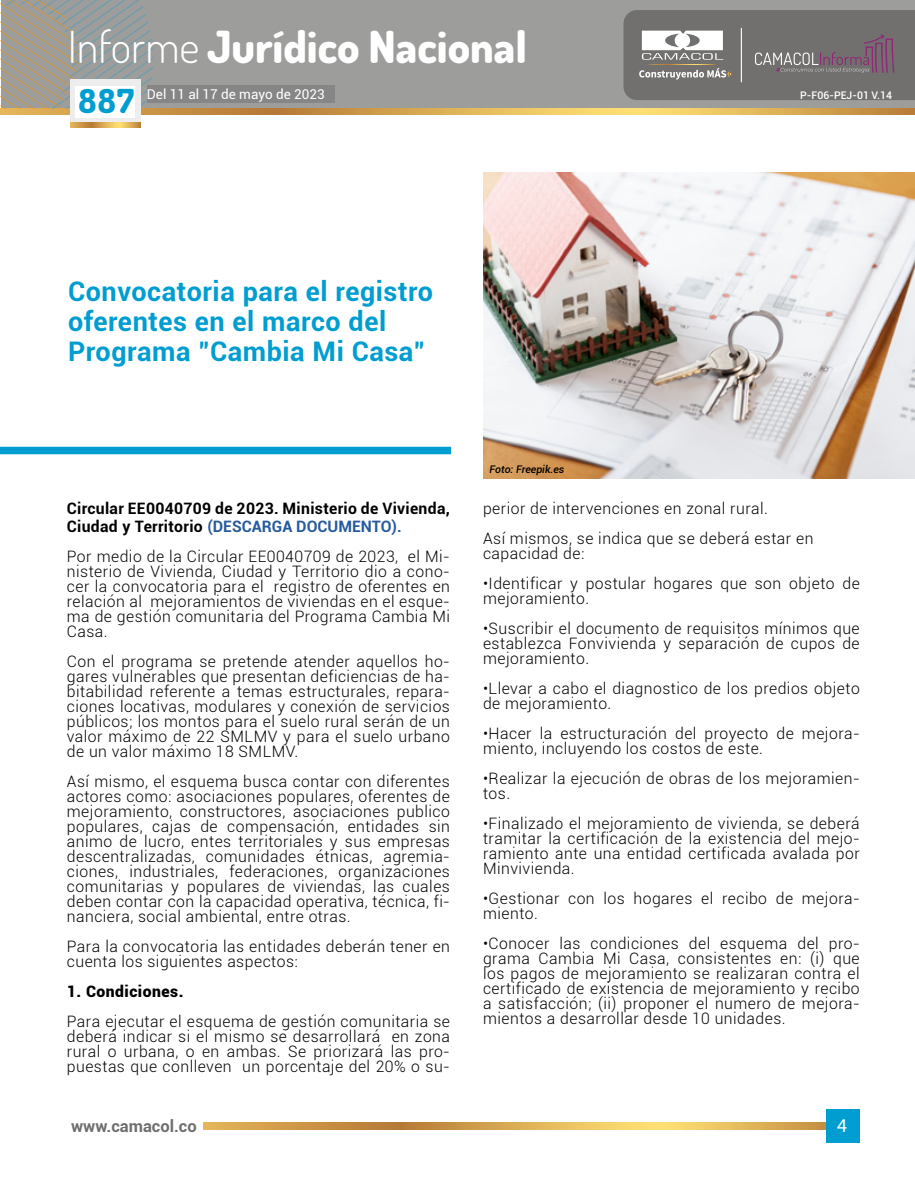
<style>
.page{position:relative;width:915px;height:1191px;background:#fff}
.page>*{position:absolute;margin:0;border:0;box-sizing:border-box;transform-origin:0 0}
.t1{font:800 44.25px "Dosis";color:#fff}
.t2{font:800 33px "Dosis";color:#009dd1}
.t3{font:700 27px "Roboto";letter-spacing:.02em;color:#009dd1}
.t4{font:900 19.5px "Roboto";color:#fff}
.t5{font:19.5px "Myriad Pro";color:#fff}
.t6{font:700 16.5px "Roboto";color:#706f6f}
.t7{font:300 15.75px/15px "Roboto";letter-spacing:.03em;color:#000;text-align:justify}
.t8{font:700 15.75px/18px "Roboto";letter-spacing:.02em;color:#000}
.t9{font:900 15.75px "Roboto";letter-spacing:.03em;color:#000}
.t10{font:13.5px "Roboto";color:#fff}
.t11{font:10.5px "Roboto";color:#fff}
.t12{font:500 10.5px "Roboto";color:#fff}
.t13{font:italic 500 10.5px "Roboto";color:#000}
.s1{font-weight:300}
.s2{color:#275b9b}
</style>
<div class="page">
<svg style="left:203px;top:1122px;width:622px;height:7px;background:#d9ab54"></svg>
<div style="left:825px;top:1109px;width:33px;height:34px;background:#009dd1"></div>
<div style="left:1px;top:0;width:913px;height:108px;background:#9d9d9c"></div>
<svg style="left:1px;top:109px;width:913px;height:5px;background:#d8aa53"></svg>
<svg style="left:1px;top:0;width:158px;height:109px"></svg>
<svg style="left:70px;top:122px;width:70px;height:5px"></svg>
<div style="left:70px;top:79px;width:70px;height:43px;background:#ededed"></div>
<svg style="left:623px;top:10px;width:291px;height:90px;background:#7d7a7b"></svg>
<div style="left:0;top:447px;width:451px;height:7px;background:#009dd1"></div>
<img style="left:483px;top:172px;width:431px;height:306px">
<div style="left:147px;top:85px;width:187px;height:18px;background:#878686"></div>
<div style="left:75px;top:86px;width:60px;height:32px;background:#fff"></div>
<h1 class="t1" style="left:68px;top:18px;width:460px"><span class="s1">Informe</span> Jurídico Nacional</h1>
<h2 class="t2" style="left:97px;top:80px;width:37px">46</h2>
<p class="t11" style="left:150px;top:89px;width:134px">De junio 30 a julio 6 de 2022</p>
<p class="t2" style="left:78px;top:80px;width:57px">887</p>
<p class="t10" style="left:147px;top:85px;width:179px">Del 11 al 17 de mayo de 2023</p>
<p class="t3" style="left:68px;top:272px;width:366px">Convocatoria para el registro</p>
<p class="t3" style="left:68px;top:302px;width:319px">oferentes en el marco del</p>
<p class="t3" style="left:68px;top:332px;width:358px">Programa "Cambia Mi Casa"</p>
<p class="t12" style="left:800px;top:87px;width:93px">P-F06-PEJ-01 V.14</p>
<p class="t8" style="left:67px;top:498px;width:384px">Circular EE0040709 de 2023. Ministerio de Vivienda,<br>Ciudad y Territorio <span class="s2">(DESCARGA DOCUMENTO).</span></p>
<p class="t7" style="left:67px;top:548px;width:384px">Por medio de la Circular EE0040709 de 2023, el Mi&shy;nisterio de Vivienda, Ciudad y Territorio dio a cono&shy;cer la convocatoria para el registro de oferentes en relación al mejoramientos de viviendas en el esque&shy;ma de gestión comunitaria del Programa Cambia Mi Casa.</p>
<p class="t7" style="left:67px;top:653px;width:384px">Con el programa se pretende atender aquellos ho&shy;gares vulnerables que presentan deficiencias de ha&shy;bitabilidad referente a temas estructurales, repara&shy;ciones locativas, modulares y conexión de servicios públicos; los montos para el suelo rural serán de un valor máximo de 22 SMLMV y para el suelo urbano de un valor máximo 18 SMLMV.</p>
<p class="t7" style="left:67px;top:773px;width:384px">Así mismo, el esquema busca contar con diferentes actores como: asociaciones populares, oferentes de mejoramiento, constructores, asociaciones publico populares, cajas de compensación, entidades sin animo de lucro, entes territoriales y sus empresas descentralizadas, comunidades étnicas, agremia&shy;ciones, industriales, federaciones, organizaciones comunitarias y populares de viviendas, las cuales deben contar con la capacidad operativa, técnica, fi&shy;nanciera, social ambiental, entre otras.</p>
<p class="t7" style="left:67px;top:938px;width:384px">Para la convocatoria las entidades deberán tener en cuenta los siguientes aspectos:</p>
<p class="t9" style="left:67px;top:980px;width:118px">1. Condiciones.</p>
<p class="t7" style="left:67px;top:1013px;width:384px">Para ejecutar el esquema de gestión comunitaria se deberá indicar si el mismo se desarrollará en zona rural o urbana, o en ambas. Se priorizará las pro&shy;puestas que conlleven un porcentaje del 20% o su-</p>
<p class="t13" style="left:489px;top:462px;width:76px">Foto: Freepik.es</p>
<p class="t7" style="left:483px;top:500px;width:286px">perior de intervenciones en zonal rural.</p>
<p class="t7" style="left:483px;top:530px;width:332px">Así mismos, se indica que se deberá estar en</p>
<p class="t7" style="left:483px;top:545px;width:103px">capacidad de:</p>
<p class="t7" style="left:483px;top:575px;width:378px">•Identificar y postular hogares que son objeto de mejoramiento.</p>
<p class="t7" style="left:483px;top:620px;width:378px">•Suscribir el documento de requisitos mínimos que establezca Fonvivienda y separación de cupos de mejoramiento.</p>
<p class="t7" style="left:483px;top:680px;width:378px">•Llevar a cabo el diagnostico de los predios objeto de mejoramiento.</p>
<p class="t7" style="left:483px;top:725px;width:378px">•Hacer la estructuración del proyecto de mejora&shy;miento, incluyendo los costos de este.</p>
<p class="t7" style="left:483px;top:770px;width:378px">•Realizar la ejecución de obras de los mejoramien&shy;tos.</p>
<p class="t7" style="left:483px;top:815px;width:378px">•Finalizado el mejoramiento de vivienda, se deberá tramitar la certificación de la existencia del mejo&shy;ramiento ante una entidad certificada avalada por Minvivienda.</p>
<p class="t7" style="left:483px;top:890px;width:378px">•Gestionar con los hogares el recibo de mejora&shy;miento.</p>
<p class="t7" style="left:483px;top:935px;width:378px">•Conocer las condiciones del esquema del pro&shy;grama Cambia Mi Casa, consistentes en: (i) que los pagos de mejoramiento se realizaran contra el certificado de existencia de mejoramiento y recibo a satisfacción; (ii) proponer el numero de mejora&shy;mientos a desarrollar desde 10 unidades.</p>
<p class="t6" style="left:71px;top:1114px;width:127px">www.camacol.co</p>
<p class="t4" style="left:836px;top:1114px;width:13px">1</p>
<p class="t5" style="left:836px;top:1113px;width:12px">4</p>
</div>
